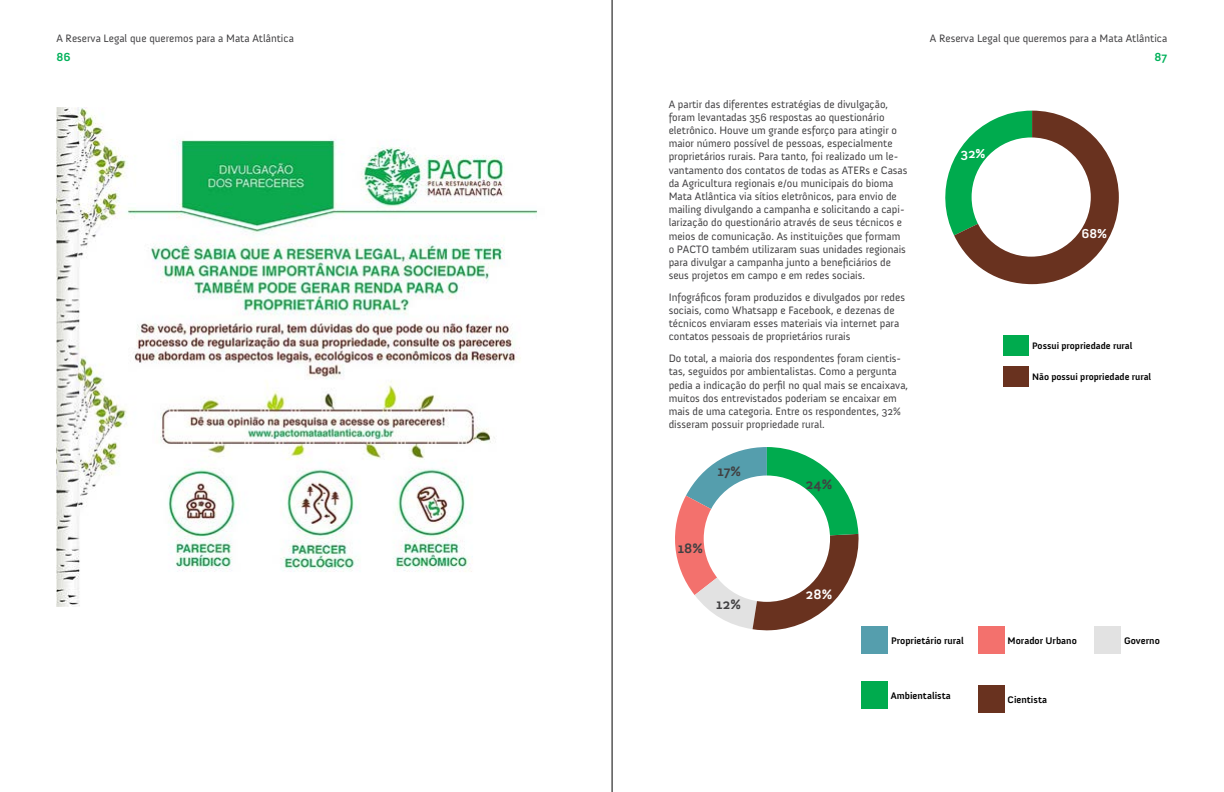
<style>
.page{position:relative;width:1224px;height:792px;background:#fff}
.page>*{position:absolute;margin:0;border:0;box-sizing:border-box;transform-origin:0 0}
.t1{font:700 14.1px "Anivers";color:#414042}
.t2{font:700 14.1px "Anivers";color:#fff}
.t3{font:700 13.3px "Anivers";color:#fff}
.t4{font:700 12px "Anivers";color:#00b15a}
.t5{font:11px/13.2px "Anivers";color:#414042}
.t6{font:700 9.8px "Anivers";color:#000}
.t7{font:700 9.6px "Anivers";color:#000}
</style>
<div class="page">
<div style="left:862px;top:626px;width:26px;height:28px;background:#559ead"></div>
<div style="left:978px;top:626px;width:26px;height:28px;background:#f3716d"></div>
<div style="left:1095px;top:626px;width:26px;height:28px;background:#e2e2e2"></div>
<div style="left:978px;top:685px;width:26px;height:28px;background:#69321f"></div>
<div style="left:861px;top:682px;width:27px;height:27px;background:#00ab4e"></div>
<svg style="left:675px;top:447px;width:184px;height:184px"></svg>
<div style="left:704px;top:476px;width:126px;height:126px;background:#fff;border-radius:50%"></div>
<svg style="left:945px;top:111px;width:174px;height:173px"></svg>
<div style="left:972px;top:137px;width:119px;height:120px;background:#fff;border-radius:50%"></div>
<div style="left:1003px;top:335px;width:26px;height:21px;background:#00ab4e"></div>
<div style="left:1003px;top:366px;width:26px;height:21px;background:#69321f"></div>
<img style="left:57px;top:108px;width:480px;height:498px">
<hr style="left:612px;top:0;width:1px;height:792px;background:#000">
<p class="t5" style="left:56px;top:32px;width:239px">A Reserva Legal que queremos para a Mata Atlântica</p>
<p class="t5" style="left:930px;top:32px;width:239px">A Reserva Legal que queremos para a Mata Atlântica</p>
<p class="t4" style="left:56px;top:51px;width:16px">86</p>
<p class="t4" style="left:1155px;top:51px;width:14px">87</p>
<p class="t5" style="left:669px;top:97px;width:240px">A partir das diferentes estratégias de divulgação, foram levantadas 356 respostas ao questionário eletrônico. Houve um grande esforço para atingir o maior número possível de pessoas, especialmente proprietários rurais. Para tanto, foi realizado um le&shy;vantamento dos contatos de todas as ATERs e Casas da Agricultura regionais e/ou municipais do bioma Mata Atlântica via sítios eletrônicos, para envio de mailing divulgando a campanha e solicitando a capi&shy;larização do questionário através de seus técnicos e meios de comunicação. As instituições que formam o PACTO também utilizaram suas unidades regionais para divulgar a campanha junto a beneficiários de seus projetos em campo e em redes sociais.</p>
<p class="t5" style="left:669px;top:291px;width:238px">Infográficos foram produzidos e divulgados por redes sociais, como Whatsapp e Facebook, e dezenas de técnicos enviaram esses materiais via internet para contatos pessoais de proprietários rurais</p>
<p class="t5" style="left:669px;top:352px;width:241px">Do total, a maioria dos respondentes foram cientis&shy;tas, seguidos por ambientalistas. Como a pergunta pedia a indicação do perfil no qual mais se encaixava, muitos dos entrevistados poderiam se encaixar em mais de uma categoria. Entre os respondentes, 32% disseram possuir propriedade rural.</p>
<p class="t1" style="left:717px;top:463px;width:25px">17%</p>
<p class="t1" style="left:678px;top:541px;width:27px">18%</p>
<p class="t1" style="left:716px;top:597px;width:27px">12%</p>
<p class="t1" style="left:806px;top:476px;width:28px">24%</p>
<p class="t2" style="left:806px;top:587px;width:28px">28%</p>
<p class="t3" style="left:961px;top:146px;width:26px">32%</p>
<p class="t3" style="left:1082px;top:226px;width:27px">68%</p>
<p class="t7" style="left:1032px;top:341px;width:102px">Possui propriedade rural</p>
<p class="t7" style="left:1032px;top:372px;width:121px">Não possui propriedade rural</p>
<p class="t6" style="left:891px;top:635px;width:74px">Proprietário rural</p>
<p class="t6" style="left:1008px;top:635px;width:71px">Morador Urbano</p>
<p class="t6" style="left:1124px;top:635px;width:37px">Governo</p>
<p class="t6" style="left:891px;top:690px;width:61px">Ambientalista</p>
<p class="t6" style="left:1008px;top:694px;width:41px">Cientista</p>
</div>
